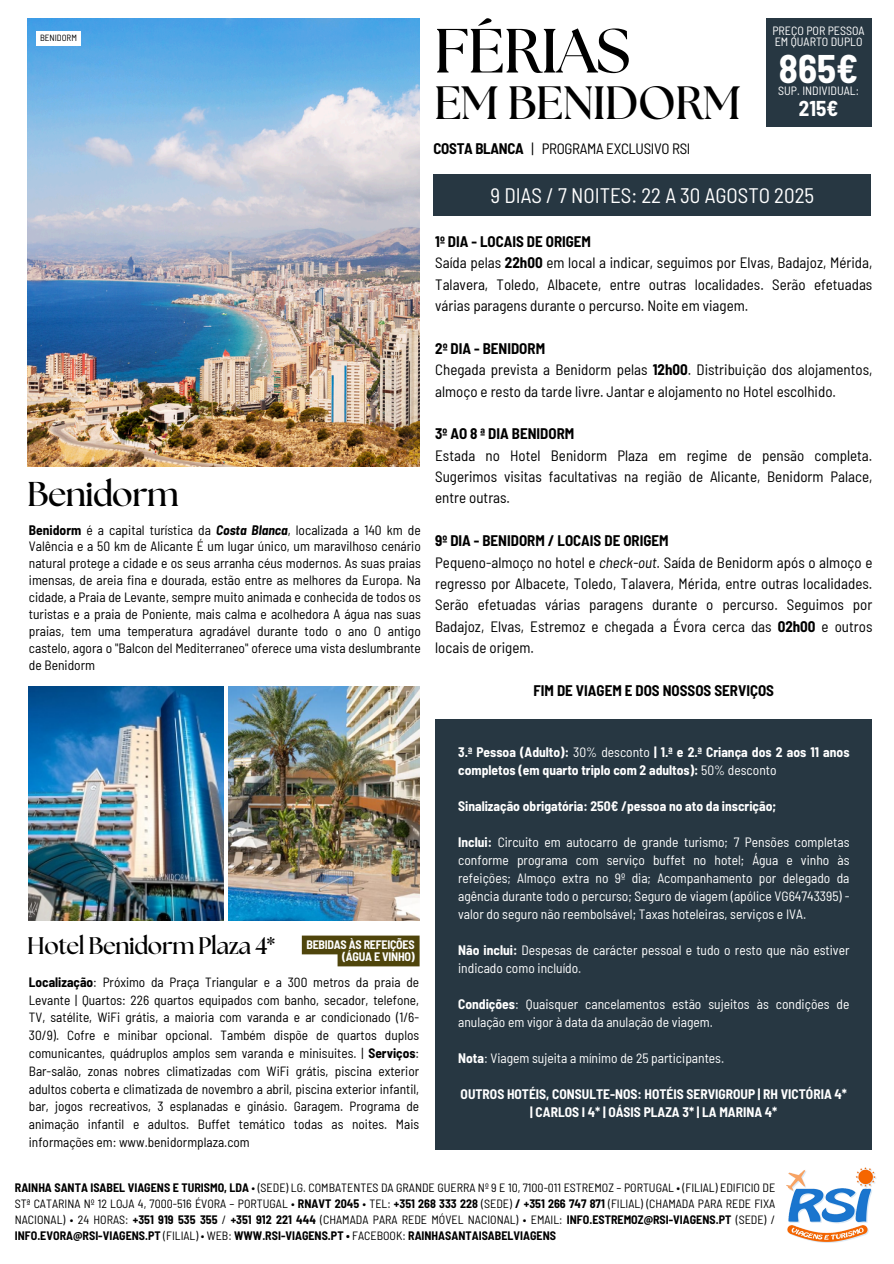
<style>
.page{position:relative;width:894px;height:1264px;background:#fff}
.page>*{position:absolute;margin:0;border:0;box-sizing:border-box;transform-origin:0 0}
.t1{font:700 62.25px "The Seasons";letter-spacing:-.02em;color:#000}
.t2{font:700 46.65px "The Seasons";letter-spacing:-.02em;color:#000}
.t3{font:700 semi-condensed 39px "Barlow";color:#fff}
.t4{font:700 34.35px "The Seasons";letter-spacing:-.02em;color:#000}
.t5{font:700 24px "The Seasons";letter-spacing:-.02em;color:#000}
.t6{font:semi-condensed 21px "Barlow";color:#fff}
.t7{font:700 semi-condensed 21px "Barlow";color:#fff}
.t8{font:semi-condensed 15px/21.3px "Barlow";color:#000;text-align:justify}
.t9{font:700 semi-condensed 15px "Barlow";color:#000}
.t10{font:semi-condensed 15px "Barlow";letter-spacing:-.02em;color:#000}
.t11{font:semi-condensed 13.5px/18px "Barlow";color:#fff}
.t12{font:semi-condensed 13.5px/16.8px "Barlow";color:#000;text-align:justify}
.t13{font:700 semi-condensed 13.5px/18px "Barlow";color:#fff}
.t14{font:semi-condensed 13.35px/17.9px "Barlow";color:#000;text-align:justify}
.t15{font:semi-condensed 12px/16px "Barlow";color:#000;text-align:justify}
.t16{font:semi-condensed 12px/11.2px "Barlow";color:#fff}
.t17{font:700 semi-condensed 12px "Barlow";letter-spacing:-.02em;color:#fff}
.t18{font:semi-condensed 9px "Barlow";color:#000}
.s1{font-weight:700}
.s2{font-weight:700;font-style:italic}
.s3{font-style:italic}
.s4{font-weight:400}
</style>
<div class="page">
<img style="left:786px;top:1167px;width:90px;height:75px">
<div style="left:433px;top:174px;width:438px;height:42px;background:#273742"></div>
<img style="left:27px;top:18px;width:392px;height:448px">
<img style="left:29px;top:686px;width:194px;height:234px">
<img style="left:229px;top:686px;width:190px;height:234px">
<div style="left:765px;top:18px;width:106px;height:108px;background:#273742"></div>
<div style="left:36px;top:31px;width:45px;height:14px;background:#fff"></div>
<svg style="left:302px;top:935px;width:117px;height:31px;background:#665d2c"></svg>
<div style="left:435px;top:719px;width:436px;height:431px;background:#273742"></div>
<p class="t18" style="left:40px;top:32px;width:38px">BENIDORM</p>
<p class="t4" style="left:27px;top:478px;width:153px">Benidorm</p>
<p class="t12" style="left:29px;top:520px;width:393px"><span class="s1">Benidorm</span> é a capital turística da <span class="s2">Costa Blanca</span>, localizada a 140 km de Valência e a 50 km de Alicante É um lugar único, um maravilhoso cenário natural protege a cidade e os seus arranha céus modernos. As suas praias imensas, de areia fina e dourada, estão entre as melhores da Europa. Na cidade, a Praia de Levante, sempre muito animada e conhecida de todos os turistas e a praia de Poniente, mais calma e acolhedora A água nas suas praias, tem uma temperatura agradável durante todo o ano O antigo castelo, agora o "Balcon del Mediterraneo" oferece uma vista deslumbrante de Benidorm</p>
<p class="t1" style="left:434px;top:23px;width:198px">FÉRIAS</p>
<p class="t2" style="left:434px;top:81px;width:309px">EM BENIDORM</p>
<h3 class="t10" style="left:433px;top:139px;width:258px"><span class="s1">COSTA BLANCA</span> | PROGRAMA EXCLUSIVO RSI</h3>
<h2 class="t16" style="left:772px;top:24px;width:94px">PREÇO POR PESSOA<br>EM QUARTO DUPLO</h2>
<p class="t3" style="left:778px;top:44px;width:81px">865€</p>
<p class="t16" style="left:778px;top:85px;width:82px">SUP. INDIVIDUAL:</p>
<p class="t7" style="left:798px;top:95px;width:41px">215€</p>
<p class="t6" style="left:490px;top:182px;width:325px">9 DIAS / 7 NOITES: 22 A 30 AGOSTO 2025</p>
<p class="t9" style="left:435px;top:232px;width:157px">1º DIA - LOCAIS DE ORIGEM</p>
<p class="t8" style="left:435px;top:251px;width:438px">Saída pelas <span class="s1">22h00</span> em local a indicar, seguimos por Elvas, Badajoz, Mérida, Talavera, Toledo, Albacete, entre outras localidades. Serão efetuadas várias paragens durante o percurso. Noite em viagem.</p>
<p class="t9" style="left:435px;top:339px;width:111px">2º DIA - BENIDORM</p>
<h1 class="t8" style="left:435px;top:358px;width:438px">Chegada prevista a Benidorm pelas <span class="s1">12h00</span>. Distribuição dos alojamentos, almoço e resto da tarde livre. Jantar e alojamento no Hotel escolhido.</h1>
<p class="t9" style="left:435px;top:424px;width:140px">3º AO 8 ª DIA BENIDORM</p>
<p class="t8" style="left:435px;top:444px;width:438px">Estada no Hotel Benidorm Plaza em regime de pensão completa.<br>Sugerimos visitas facultativas na região de Alicante, Benidorm Palace, entre outras.</p>
<p class="t9" style="left:435px;top:531px;width:235px">9º DIA - BENIDORM / LOCAIS DE ORIGEM</p>
<p class="t8" style="left:435px;top:551px;width:438px">Pequeno-almoço no hotel e <span class="s3">check-out.</span> Saída de Benidorm após o almoço e regresso por Albacete, Toledo, Talavera, Mérida, entre outras localidades.<br>Serão efetuadas várias paragens durante o percurso. Seguimos por Badajoz, Elvas, Estremoz e chegada a Évora cerca das <span class="s1">02h00</span> e outros locais de origem.</p>
<h6 class="t9" style="left:533px;top:681px;width:242px">FIM DE VIAGEM E DOS NOSSOS SERVIÇOS</h6>
<p class="t5" style="left:27px;top:934px;width:249px">Hotel Benidorm Plaza 4*</p>
<p class="t17" style="left:306px;top:937px;width:110px">BEBIDAS ÀS REFEIÇÕES</p>
<p class="t17" style="left:342px;top:949px;width:74px">(ÁGUA E VINHO)</p>
<p class="t14" style="left:29px;top:972px;width:392px"><span class="s1">Localização</span>: Próximo da Praça Triangular e a 300 metros da praia de Levante | Quartos: 226 quartos equipados com banho, secador, telefone, TV, satélite, WiFi grátis, a maioria com varanda e ar condicionado (1/6- 30/9). Cofre e minibar opcional. Também dispõe de quartos duplos comunicantes, quádruplos amplos sem varanda e minisuites. | <span class="s1">Serviços</span>:<br>Bar-salão, zonas nobres climatizadas com WiFi grátis, piscina exterior adultos coberta e climatizada de novembro a abril, piscina exterior infantil, bar, jogos recreativos, 3 esplanadas e ginásio. Garagem. Programa de animação infantil e adultos. Buffet temático todas as noites. Mais informações em: www.benidormplaza.com</p>
<p class="t13" style="left:458px;top:742px;width:393px">3.ª Pessoa (Adulto): <span class="s4">30% desconto</span> | 1.ª e 2.ª Criança dos 2 aos 11 anos completos (em quarto triplo com 2 adultos): <span class="s4">50% desconto</span></p>
<h5 class="t13" style="left:458px;top:796px;width:319px">Sinalização obrigatória: 250€ /pessoa no ato da inscrição;</h5>
<p class="t11" style="left:458px;top:832px;width:393px;text-align:justify"><span class="s1">Inclui:</span> Circuito em autocarro de grande turismo; 7 Pensões completas conforme programa com serviço buffet no hotel; Água e vinho às refeições; Almoço extra no 9º dia; Acompanhamento por delegado da agência durante todo o percurso; Seguro de viagem (apólice VG64743395) - valor do seguro não reembolsável; Taxas hoteleiras, serviços e IVA.</p>
<p class="t11" style="left:458px;top:940px;width:392px"><span class="s1">Não inclui:</span> Despesas de carácter pessoal e tudo o resto que não estiver indicado como incluído.</p>
<p class="t11" style="left:458px;top:994px;width:393px"><span class="s1">Condições</span>: Quaisquer cancelamentos estão sujeitos às condições de anulação em vigor à data da anulação de viagem.</p>
<p class="t11" style="left:458px;top:1048px;width:267px"><span class="s1">Nota</span>: Viagem sujeita a mínimo de 25 participantes.</p>
<p class="t13" style="left:460px;top:1084px;width:388px;text-align:center">OUTROS HOTÉIS, CONSULTE-NOS: HOTÉIS SERVIGROUP | RH VICTÓRIA 4* | CARLOS I 4* | OÁSIS PLAZA 3* | LA MARINA 4*</p>
<h4 class="t15" style="left:15px;top:1179px;width:761px"><span class="s1">RAINHA SANTA ISABEL VIAGENS E TURISMO, LDA</span> • (SEDE) LG. COMBATENTES DA GRANDE GUERRA Nº 9 E 10, 7100-011 ESTREMOZ – PORTUGAL • (FILIAL) EDIFICIO DE STª CATARINA Nº 12 LOJA 4, 7000-516 ÉVORA – PORTUGAL • <span class="s1">RNAVT 2045</span> • TEL: <span class="s1">+351 268 333 228</span> (SEDE) <span class="s1">/ +351 266 747 871</span> (FILIAL) (CHAMADA PARA REDE FIXA NACIONAL) • 24 HORAS: <span class="s1">+351 919 535 355</span> / <span class="s1">+351 912 221 444</span> (CHAMADA PARA REDE MÓVEL NACIONAL) • EMAIL: <span class="s1">INFO.ESTREMOZ@RSI-VIAGENS.PT</span> (SEDE) / <span class="s1">INFO.EVORA@RSI-VIAGENS.PT</span> (FILIAL) • WEB: <span class="s1">WWW.RSI-VIAGENS.PT •</span> FACEBOOK: <span class="s1">RAINHASANTAISABELVIAGENS</span></h4>
</div>
